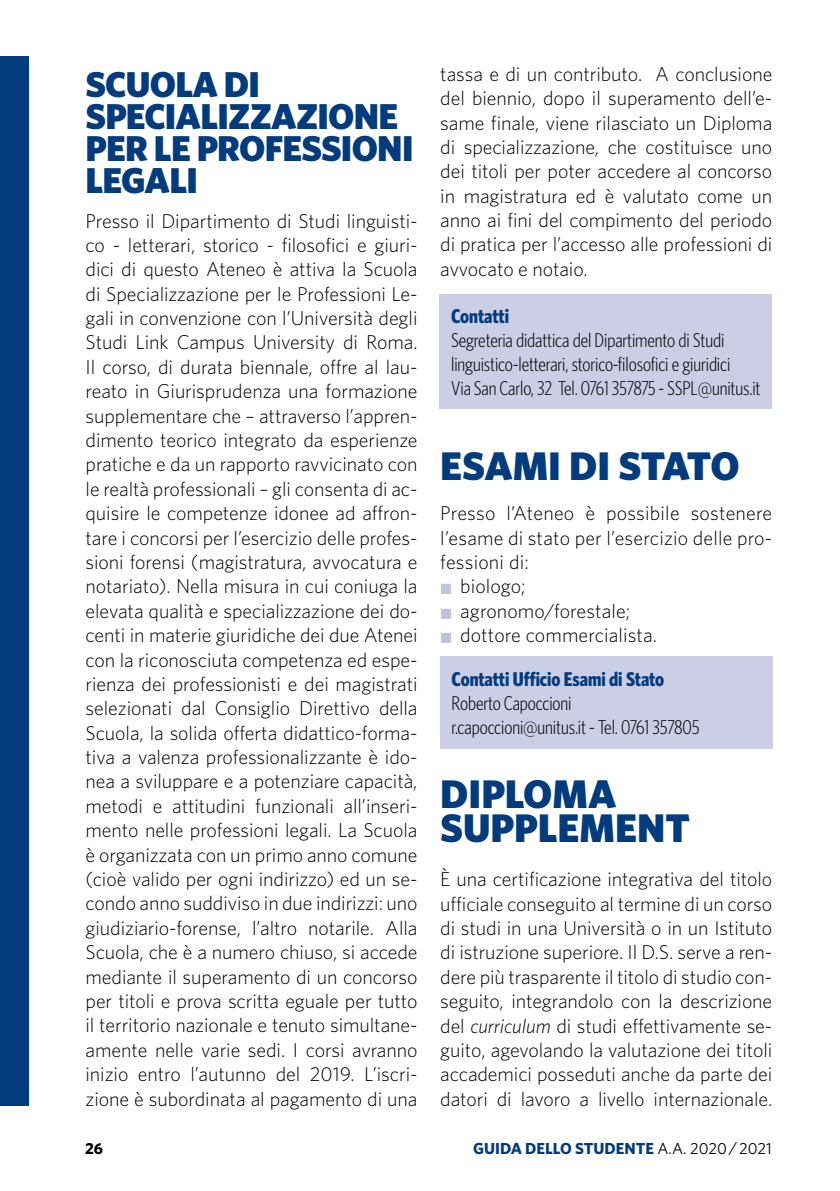
<style>
.page{position:relative;width:840px;height:1191px;background:#fff}
.page>*{position:absolute;margin:0;border:0;box-sizing:border-box;transform-origin:0 0}
.t1{font:900 40px/34px "Whitney";color:#023b7e}
.t2{font:900 36px/32px "Whitney";letter-spacing:-.02em;color:#023b7e}
.t3{font:300 20px/24.4px "Whitney";letter-spacing:-.005em;color:#000;text-align:justify}
.t4{font:300 20px/24px "Whitney Condensed";letter-spacing:-.005em;color:#000}
.t5{font:700 20px "Whitney Condensed";letter-spacing:-.005em;color:#023b7e}
.t6{font:700 16px "Whitney";color:#023b7e}
.t7{font:700 16px "Whitney";color:#000}
.s1{font-family:"Whitney Index Black Square Bd";font-weight:400;font-size:12px;color:#bfc3de}
.s2{font-style:italic}
.s3{font-weight:400;color:#000}
</style>
<div class="page">
<div style="left:0;top:57px;width:28px;height:1049px;background:#023b7e"></div>
<div style="left:440px;top:656px;width:331px;height:93px;background:#cbcee5"></div>
<div style="left:439px;top:294px;width:332px;height:115px;background:#cbcee5"></div>
<h2 class="t2" style="left:85px;top:67px;width:329px">SCUOLA DI<br>SPECIALIZZAZIONE<br>PER LE PROFESSIONI<br>LEGALI</h2>
<p class="t3" style="left:85px;top:208px;width:333px">Presso il Dipartimento di Studi linguisti&shy;co - letterari, storico - filosofici e giuri&shy;dici di questo Ateneo è attiva la Scuola di Specializzazione per le Professioni Le&shy;gali in convenzione con l’Università degli Studi Link Campus University di Roma.<br>Il corso, di durata biennale, offre al lau&shy;reato in Giurisprudenza una formazione supplementare che – attraverso l’appren&shy;dimento teorico integrato da esperienze pratiche e da un rapporto ravvicinato con le realtà professionali – gli consenta di ac&shy;quisire le competenze idonee ad affron&shy;tare i concorsi per l’esercizio delle profes&shy;sioni forensi (magistratura, avvocatura e notariato). Nella misura in cui coniuga la elevata qualità e specializzazione dei do&shy;centi in materie giuridiche dei due Atenei con la riconosciuta competenza ed espe&shy;rienza dei professionisti e dei magistrati selezionati dal Consiglio Direttivo della Scuola, la solida offerta didattico-forma&shy;tiva a valenza professionalizzante è ido&shy;nea a sviluppare e a potenziare capacità, metodi e attitudini funzionali all’inseri&shy;mento nelle professioni legali. La Scuola è organizzata con un primo anno comune (cioè valido per ogni indirizzo) ed un se&shy;condo anno suddiviso in due indirizzi: uno giudiziario-forense, l’altro notarile. Alla Scuola, che è a numero chiuso, si accede mediante il superamento di un concorso per titoli e prova scritta eguale per tutto il territorio nazionale e tenuto simultane&shy;amente nelle varie sedi. I corsi avranno inizio entro l’autunno del 2019. L’iscri&shy;zione è subordinata al pagamento di una</p>
<p class="t3" style="left:440px;top:61px;width:333px">tassa e di un contributo. A conclusione del biennio, dopo il superamento dell’e&shy;same finale, viene rilasciato un Diploma di specializzazione, che costituisce uno dei titoli per poter accedere al concorso in magistratura ed è valutato come un anno ai fini del compimento del periodo di pratica per l’accesso alle professioni di avvocato e notaio.</p>
<p class="t5" style="left:451px;top:304px;width:59px">Contatti</p>
<p class="t4" style="left:451px;top:328px;width:310px">Segreteria didattica del Dipartimento di Studi linguistico-letterari, storico-filosofici e giuridici<br>Via San Carlo, 32 Tel. 0761 357875 - SSPL@unitus.it</p>
<h1 class="t1" style="left:440px;top:448px;width:300px">ESAMI DI STATO</h1>
<p class="t3" style="left:440px;top:501px;width:333px;text-align:left">Presso l’Ateneo è possibile sostenere l’esame di stato per l’esercizio delle pro&shy;fessioni di:<br><span class="s1">{</span> biologo;<br><span class="s1">{</span> agronomo/forestale;<br><span class="s1">{</span> dottore commercialista.</p>
<p class="t5" style="left:451px;top:667px;width:214px">Contatti Ufficio Esami di Stato</p>
<p class="t4" style="left:451px;top:691px;width:249px">Roberto Capoccioni r.capoccioni@unitus.it - Tel. 0761 357805</p>
<h1 class="t1" style="left:440px;top:776px;width:251px">DIPLOMA<br>SUPPLEMENT</h1>
<p class="t3" style="left:440px;top:866px;width:333px">È una certificazione integrativa del titolo ufficiale conseguito al termine di un corso di studi in una Università o in un Istituto di istruzione superiore. Il D.S. serve a ren&shy;dere più trasparente il titolo di studio con&shy;seguito, integrandolo con la descrizione del <span class="s2">curriculum</span> di studi effettivamente se&shy;guito, agevolando la valutazione dei titoli accademici posseduti anche da parte dei datori di lavoro a livello internazionale.</p>
<p class="t7" style="left:85px;top:1139px;width:19px">26</p>
<p class="t6" style="left:473px;top:1139px;width:300px">GUIDA DELLO STUDENTE <span class="s3">A.A. 2020 / 2021</span></p>
</div>
